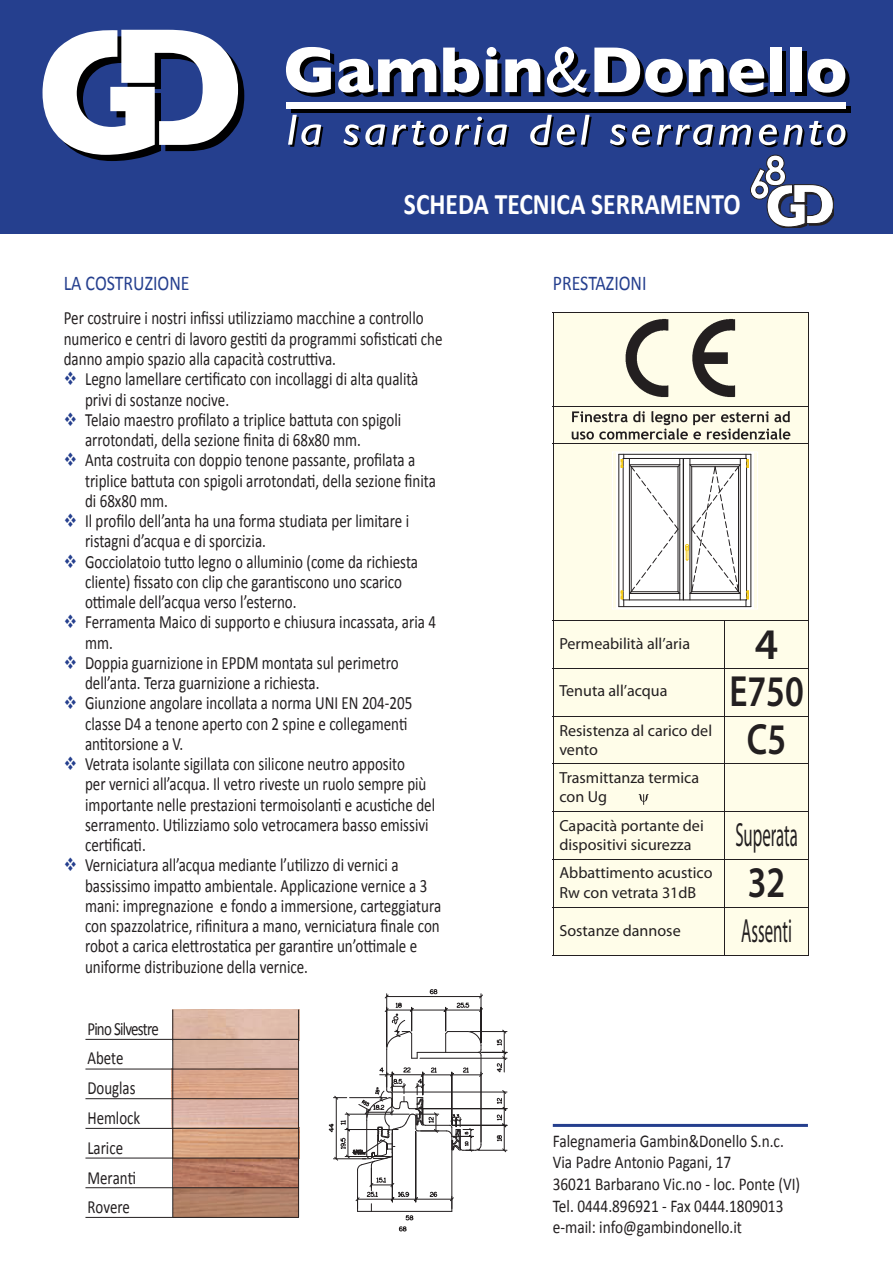
<style>
.page{position:relative;width:893px;height:1263px;background:#fff}
.page>*{position:absolute;margin:0;border:0;box-sizing:border-box;transform-origin:0 0}
.t1{font:600 43.8px "Myriad Pro";color:#231f20;scale:.8 1}
.t2{font:600 43.8px/95.2px "Myriad Pro";color:#231f20}
.t3{font:33.6px "Myriad Pro";color:#231f20;scale:.5 1}
.t4{font:700 30px "Calibri";color:#fff;scale:.85 1}
.t5{font:21px "Calibri";color:#253f8e;scale:.85 1}
.t6{font:18.75px/20.2px "Calibri";color:#231f20;scale:.8 1}
.t7{font:18.6px/29.7px "Calibri";color:#231f20;scale:.8 1}
.t8{font:18px "Calibri";color:#231f20;scale:.85 1}
.t9{font:16.05px/19.4px "Myriad Pro";color:#231f20}
.s1{color:#253f8e}
</style>
<div class="page">
<hr style="left:553px;top:1124px;width:255px;height:3px;background:#253f8e">
<div style="left:553px;top:312px;width:256px;height:643px;background:#fffde9"></div>
<img style="left:625px;top:318px;width:111px;height:80px">
<hr style="left:553px;top:312px;width:256px;height:1px;background:#231f20">
<hr style="left:553px;top:312px;width:1px;height:62px;background:#231f20">
<hr style="left:808px;top:312px;width:1px;height:62px;background:#231f20">
<svg style="left:572px;top:411px;width:218px;height:28px"></svg>
<hr style="left:553px;top:406px;width:256px;height:1px;background:#231f20">
<hr style="left:553px;top:374px;width:1px;height:69px;background:#231f20">
<hr style="left:808px;top:374px;width:1px;height:69px;background:#231f20">
<hr style="left:553px;top:443px;width:256px;height:1px;background:#231f20">
<hr style="left:553px;top:444px;width:1px;height:176px;background:#231f20">
<hr style="left:808px;top:444px;width:1px;height:176px;background:#231f20">
<hr style="left:553px;top:620px;width:256px;height:1px;background:#231f20">
<hr style="left:553px;top:620px;width:1px;height:48px;background:#231f20">
<hr style="left:724px;top:620px;width:1px;height:48px;background:#231f20">
<hr style="left:808px;top:620px;width:1px;height:48px;background:#231f20">
<hr style="left:553px;top:668px;width:256px;height:1px;background:#231f20">
<hr style="left:553px;top:668px;width:1px;height:48px;background:#231f20">
<hr style="left:724px;top:668px;width:1px;height:48px;background:#231f20">
<hr style="left:808px;top:668px;width:1px;height:48px;background:#231f20">
<hr style="left:553px;top:716px;width:256px;height:1px;background:#231f20">
<hr style="left:553px;top:716px;width:1px;height:47px;background:#231f20">
<hr style="left:724px;top:716px;width:1px;height:47px;background:#231f20">
<hr style="left:808px;top:716px;width:1px;height:47px;background:#231f20">
<svg style="left:638px;top:794px;width:11px;height:11px"></svg>
<hr style="left:553px;top:763px;width:256px;height:1px;background:#231f20">
<hr style="left:553px;top:764px;width:1px;height:47px;background:#231f20">
<hr style="left:724px;top:764px;width:1px;height:47px;background:#231f20">
<hr style="left:808px;top:764px;width:1px;height:47px;background:#231f20">
<hr style="left:553px;top:811px;width:256px;height:1px;background:#231f20">
<hr style="left:553px;top:812px;width:1px;height:47px;background:#231f20">
<hr style="left:724px;top:812px;width:1px;height:47px;background:#231f20">
<hr style="left:808px;top:812px;width:1px;height:47px;background:#231f20">
<hr style="left:553px;top:859px;width:256px;height:1px;background:#231f20">
<hr style="left:553px;top:860px;width:1px;height:47px;background:#231f20">
<hr style="left:724px;top:860px;width:1px;height:47px;background:#231f20">
<hr style="left:808px;top:860px;width:1px;height:47px;background:#231f20">
<hr style="left:553px;top:907px;width:256px;height:1px;background:#231f20">
<hr style="left:553px;top:908px;width:1px;height:47px;background:#231f20">
<hr style="left:724px;top:908px;width:1px;height:47px;background:#231f20">
<hr style="left:808px;top:908px;width:1px;height:47px;background:#231f20">
<hr style="left:553px;top:955px;width:255px;height:1px;background:#231f20">
<svg style="left:616px;top:454px;width:138px;height:153px"></svg>
<div style="left:612px;top:452px;width:146px;height:157px;border:1px solid #fff"></div>
<hr style="left:751px;top:454px;width:1px;height:153px;background:#231f20">
<hr style="left:619px;top:454px;width:132px;height:1px;background:#231f20">
<hr style="left:619px;top:454px;width:1px;height:153px;background:#231f20">
<hr style="left:619px;top:606px;width:132px;height:1px;background:#231f20">
<svg style="left:621px;top:454px;width:128px;height:153px;background:#e4e3e2"></svg>
<img style="left:173px;top:1009px;width:125px;height:208px">
<div style="left:173px;top:1099px;width:125px;height:29px;background:linear-gradient(to right,#deb7a9,#d9afa2)"></div>
<div style="left:173px;top:1069px;width:125px;height:30px;background:#daa58a"></div>
<hr style="left:172px;top:1009px;width:1px;height:208px;background:#231f20">
<hr style="left:298px;top:1009px;width:1px;height:208px;background:#231f20">
<hr style="left:85px;top:1068px;width:214px;height:1px;background:#231f20">
<hr style="left:85px;top:1098px;width:214px;height:1px;background:#231f20">
<hr style="left:85px;top:1128px;width:214px;height:1px;background:#231f20">
<hr style="left:85px;top:1157px;width:214px;height:1px;background:#231f20">
<hr style="left:85px;top:1187px;width:214px;height:1px;background:#231f20">
<hr style="left:85px;top:1217px;width:214px;height:1px;background:#231f20">
<hr style="left:85px;top:1039px;width:214px;height:1px;background:#231f20">
<svg style="left:399px;top:1226px;width:7px;height:5px"></svg>
<svg style="left:329px;top:989px;width:178px;height:231px"></svg>
<div style="left:0;top:0;width:893px;height:234px;background:#253f8e"></div>
<svg style="left:43px;top:30px;width:201px;height:131px"></svg>
<svg style="left:286px;top:47px;width:482px;height:50px"></svg>
<div style="left:775px;top:52px;width:11px;height:44px;background:#000001"></div>
<div style="left:770px;top:48px;width:12px;height:44px;background:#fff"></div>
<div style="left:795px;top:52px;width:11px;height:44px;background:#000001"></div>
<div style="left:791px;top:48px;width:11px;height:44px;background:#fff"></div>
<svg style="left:808px;top:59px;width:41px;height:38px"></svg>
<svg style="left:288px;top:115px;width:35px;height:32px"></svg>
<svg style="left:343px;top:117px;width:166px;height:30px"></svg>
<svg style="left:530px;top:115px;width:62px;height:32px"></svg>
<svg style="left:610px;top:124px;width:143px;height:23px"></svg>
<svg style="left:759px;top:121px;width:89px;height:26px"></svg>
<div style="left:291px;top:107px;width:559px;height:6px;background:#000001"></div>
<div style="left:287px;top:102px;width:559px;height:7px;background:#fff"></div>
<svg style="left:750px;top:154px;width:83px;height:73px"></svg>
<p class="t4" style="left:404px;top:185px;width:397px">SCHEDA TECNICA SERRAMENTO</p>
<p class="t5" style="left:64px;top:270px;width:150px">LA COSTRUZIONE</p>
<p class="t5" style="left:553px;top:270px;width:112px">PRESTAZIONI</p>
<p class="t6" style="left:64px;top:307px;width:475px">Per costruire i nostri infissi utilizziamo macchine a controllo numerico e centri di lavoro gestiti da programmi sofisticati che danno ampio spazio alla capacità costruttiva.</p>
<p class="t6" style="left:85px;top:368px;width:418px;text-indent:-21px"><span class="s1">❖</span> Legno lamellare certificato con incollaggi di alta qualità privi di sostanze nocive.</p>
<p class="t6" style="left:85px;top:408px;width:397px;text-indent:-21px"><span class="s1">❖</span> Telaio maestro profilato a triplice battuta con spigoli arrotondati, della sezione finita di 68x80 mm.</p>
<p class="t6" style="left:85px;top:449px;width:440px;text-indent:-21px"><span class="s1">❖</span> Anta costruita con doppio tenone passante, profilata a triplice battuta con spigoli arrotondati, della sezione finita di 68x80 mm.</p>
<p class="t6" style="left:85px;top:510px;width:407px;text-indent:-21px"><span class="s1">❖</span> Il profilo dell’anta ha una forma studiata per limitare i ristagni d’acqua e di sporcizia.</p>
<p class="t6" style="left:85px;top:550px;width:418px;text-indent:-21px"><span class="s1">❖</span> Gocciolatoio tutto legno o alluminio (come da richiesta cliente) fissato con clip che garantiscono uno scarico ottimale dell’acqua verso l’esterno.</p>
<p class="t6" style="left:85px;top:611px;width:440px;text-indent:-21px"><span class="s1">❖</span> Ferramenta Maico di supporto e chiusura incassata, aria 4 mm.</p>
<p class="t6" style="left:85px;top:651px;width:394px;text-indent:-21px"><span class="s1">❖</span> Doppia guarnizione in EPDM montata sul perimetro dell’anta. Terza guarnizione a richiesta.</p>
<p class="t6" style="left:85px;top:692px;width:410px;text-indent:-21px"><span class="s1">❖</span> Giunzione angolare incollata a norma UNI EN 204-205 classe D4 a tenone aperto con 2 spine e collegamenti antitorsione a V.</p>
<p class="t6" style="left:85px;top:753px;width:439px;text-indent:-21px"><span class="s1">❖</span> Vetrata isolante sigillata con silicone neutro apposito<br>per vernici all’acqua. Il vetro riveste un ruolo sempre più importante nelle prestazioni termoisolanti e acustiche del serramento. Utilizziamo solo vetrocamera basso emissivi certificati.</p>
<p class="t6" style="left:85px;top:854px;width:447px;text-indent:-21px"><span class="s1">❖</span> Verniciatura all’acqua mediante l’utilizzo di vernici a bassissimo impatto ambientale. Applicazione vernice a 3 mani: impregnazione e fondo a immersione, carteggiatura con spazzolatrice, rifinitura a mano, verniciatura finale con robot a carica elettrostatica per garantire un’ottimale e uniforme distribuzione della vernice.</p>
<p class="t2" style="left:747px;top:595px;width:41px">4<br>C5</p>
<p class="t9" style="left:559px;top:633px;width:132px">Permeabilità all’aria</p>
<p class="t9" style="left:559px;top:681px;width:110px">Tenuta all’acqua</p>
<p class="t9" style="left:559px;top:720px;width:154px">Resistenza al carico del vento</p>
<p class="t9" style="left:559px;top:768px;width:141px">Trasmittanza termica con Ug</p>
<p class="t9" style="left:559px;top:815px;width:146px">Capacità portante dei dispositivi sicurezza</p>
<p class="t9" style="left:559px;top:863px;width:155px">Abbattimento acustico<br>Rw con vetrata 31dB</p>
<p class="t9" style="left:559px;top:920px;width:123px">Sostanze dannose</p>
<p class="t3" style="left:741px;top:910px;width:103px">Assenti</p>
<p class="t1" style="left:729px;top:664px;width:95px">E750</p>
<p class="t3" style="left:735px;top:814px;width:127px">Superata</p>
<p class="t1" style="left:748px;top:854px;width:48px">32</p>
<p class="t7" style="left:87px;top:1013px;width:91px">Pino Silvestre<br>Abete<br>Douglas<br>Hemlock<br>Larice<br>Meranti<br>Rovere</p>
<p class="t8" style="left:553px;top:1130px;width:273px">Falegnameria Gambin&amp;Donello S.n.c.</p>
<p class="t8" style="left:553px;top:1151px;width:211px">Via Padre Antonio Pagani, 17</p>
<p class="t8" style="left:553px;top:1173px;width:293px">36021 Barbarano Vic.no - loc. Ponte (VI)</p>
<p class="t8" style="left:553px;top:1194px;width:273px">Tel. 0444.896921 - Fax 0444.1809013</p>
<p class="t8" style="left:553px;top:1216px;width:224px">e-mail: info@gambindonello.it</p>
</div>
